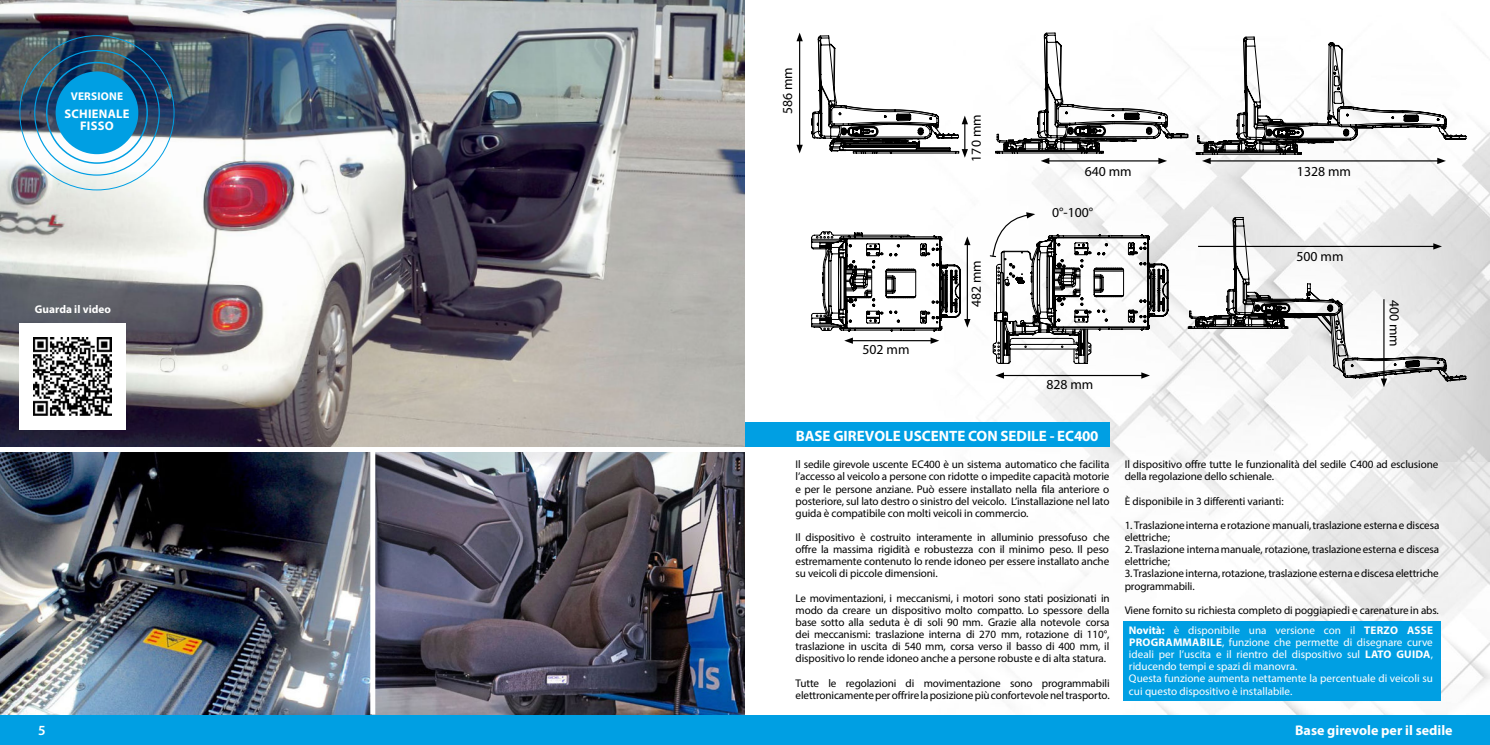
<style>
.page{position:relative;width:1490px;height:745px;background:#fff}
.page>*{position:absolute;margin:0;border:0;box-sizing:border-box;transform-origin:0 0}
.t1{font:700 15px "Myriad Pro";color:#fff}
.t2{font:700 14px "Myriad Pro";color:#fff}
.t3{font:600 14px "Myriad Pro";color:#fff}
.t4{font:13.75px "Myriad Pro";color:#000}
.t5{font:700 12.5px/12.5px "Myriad Pro";letter-spacing:.02em;color:#fff;text-align:center}
.t6{font:700 11.25px "Myriad Pro";color:#fff}
.t7{font:700 11.25px "Myriad Pro";letter-spacing:.02em;color:#fff}
.t8{font:11.12px/12.1px "Myriad Pro";letter-spacing:-.01em;color:#000}
.t9{font:11.12px/12.1px "Myriad Pro";color:#fff}
.s1{font-weight:700}
</style>
<div class="page">
<img style="left:1px;top:0;width:1488px;height:714px">
<div style="left:20px;top:323px;width:106px;height:106px;background:#fff"></div>
<img style="left:34px;top:337px;width:78px;height:78px">
<div style="left:1px;top:714px;width:1488px;height:30px;background:#009fe3"></div>
<div style="left:745px;top:423px;width:364px;height:24px;background:#009fe3"></div>
<img style="left:745px;top:462px;width:744px;height:252px">
<div style="left:56px;top:71px;width:82px;height:83px;background:#009fe3;border-radius:50%"></div>
<div style="left:46px;top:62px;width:102px;height:102px;border:2px solid #009fe3;border-radius:50%"></div>
<div style="left:370px;top:447px;width:5px;height:267px;background:#fff"></div>
<div style="left:1122px;top:621px;width:318px;height:79px;background:#009fe3"></div>
<div style="left:1px;top:447px;width:744px;height:5px;background:#fff"></div>
<svg style="left:810px;top:35px;width:158px;height:123px"></svg>
<hr style="left:799px;top:39px;width:1px;height:108px;background:#000">
<svg style="left:796px;top:145px;width:6px;height:8px"></svg>
<svg style="left:796px;top:33px;width:6px;height:8px"></svg>
<svg style="left:1195px;top:36px;width:271px;height:128px"></svg>
<svg style="left:810px;top:231px;width:160px;height:113px"></svg>
<hr style="left:1002px;top:375px;width:141px;height:1px;background:#000">
<svg style="left:1141px;top:372px;width:8px;height:6px"></svg>
<svg style="left:995px;top:372px;width:9px;height:6px"></svg>
<svg style="left:1188px;top:216px;width:278px;height:171px"></svg>
<svg style="left:994px;top:32px;width:194px;height:132px"></svg>
<svg style="left:989px;top:212px;width:179px;height:152px"></svg>
<p class="t7" style="left:71px;top:92px;width:54px">VERSIONE</p>
<p class="t5" style="left:64px;top:108px;width:66px">SCHIENALE<br>FISSO</p>
<p class="t6" style="left:35px;top:305px;width:77px">Guarda il video</p>
<p class="t4" style="left:782px;top:114px;width:49px;rotate:-90deg">586 mm</p>
<p class="t4" style="left:862px;top:344px;width:49px">502 mm</p>
<p class="t4" style="left:970px;top:161px;width:49px;rotate:-90deg">170 mm</p>
<p class="t4" style="left:970px;top:307px;width:49px;rotate:-90deg">482 mm</p>
<p class="t4" style="left:1084px;top:165px;width:49px">640 mm</p>
<p class="t4" style="left:1052px;top:206px;width:43px">0°-100°</p>
<p class="t4" style="left:1046px;top:378px;width:49px">828 mm</p>
<h1 class="t1" style="left:795px;top:429px;width:304px">BASE GIREVOLE USCENTE CON SEDILE - EC400</h1>
<p class="t4" style="left:1296px;top:165px;width:56px">1328 mm</p>
<p class="t4" style="left:1296px;top:251px;width:49px">500 mm</p>
<p class="t4" style="left:1400px;top:300px;width:49px;rotate:90deg">400 mm</p>
<p class="t8" style="left:795px;top:459px;width:315px;text-align:justify">Il sedile girevole uscente EC400 è un sistema automatico che facilita l’accesso al veicolo a persone con ridotte o impedite capacità motorie e per le persone anziane. Può essere installato nella fila anteriore o posteriore, sul lato destro o sinistro del veicolo. L’installazione nel lato guida è compatibile con molti veicoli in commercio.</p>
<p class="t8" style="left:795px;top:532px;width:316px;text-align:justify">Il dispositivo è costruito interamente in alluminio pressofuso che offre la massima rigidità e robustezza con il minimo peso. Il peso estremamente contenuto lo rende idoneo per essere installato anche su veicoli di piccole dimensioni.</p>
<p class="t8" style="left:795px;top:592px;width:316px;text-align:justify">Le movimentazioni, i meccanismi, i motori sono stati posizionati in modo da creare un dispositivo molto compatto. Lo spessore della base sotto alla seduta è di soli 90 mm. Grazie alla notevole corsa dei meccanismi: traslazione interna di 270 mm, rotazione di 110°, traslazione in uscita di 540 mm, corsa verso il basso di 400 mm, il dispositivo lo rende idoneo anche a persone robuste e di alta statura.</p>
<p class="t8" style="left:795px;top:677px;width:315px">Tutte le regolazioni di movimentazione sono programmabili elettronicamenteperoffrirelaposizionepiùconfortevoleneltrasporto.</p>
<p class="t8" style="left:1124px;top:459px;width:315px">Il dispositivo offre tutte le funzionalità del sedile C400 ad esclusione della regolazione dello schienale.</p>
<p class="t8" style="left:1124px;top:495px;width:160px">È disponibile in 3 differenti varianti:</p>
<p class="t8" style="left:1124px;top:520px;width:316px">1. Traslazioneinterna erotazione manuali,traslazione esternae discesa elettriche;</p>
<p class="t8" style="left:1124px;top:544px;width:316px">2. Traslazione internamanuale, rotazione, traslazione esterna e discesa elettriche;<br>3.Traslazione interna,rotazione,traslazione esternaediscesa elettriche programmabili.</p>
<p class="t8" style="left:1124px;top:605px;width:316px">Viene fornito su richiesta completo di poggiapiedi e carenature in abs.</p>
<p class="t9" style="left:1129px;top:625px;width:305px"><span class="s1">Novità:</span> è disponibile una versione con il <span class="s1">TERZO ASSE PROGRAMMABILE</span>, funzione che permette di disegnare curve ideali per l’uscita e il rientro del dispositivo sul <span class="s1">LATO GUIDA</span>, riducendo tempi e spazi di manovra.<br>Questa funzione aumenta nettamente la percentuale di veicoli su cui questo dispositivo è installabile.</p>
<p class="t3" style="left:38px;top:723px;width:9px">5</p>
<p class="t2" style="left:1295px;top:723px;width:159px">Base girevole per il sedile</p>
</div>
